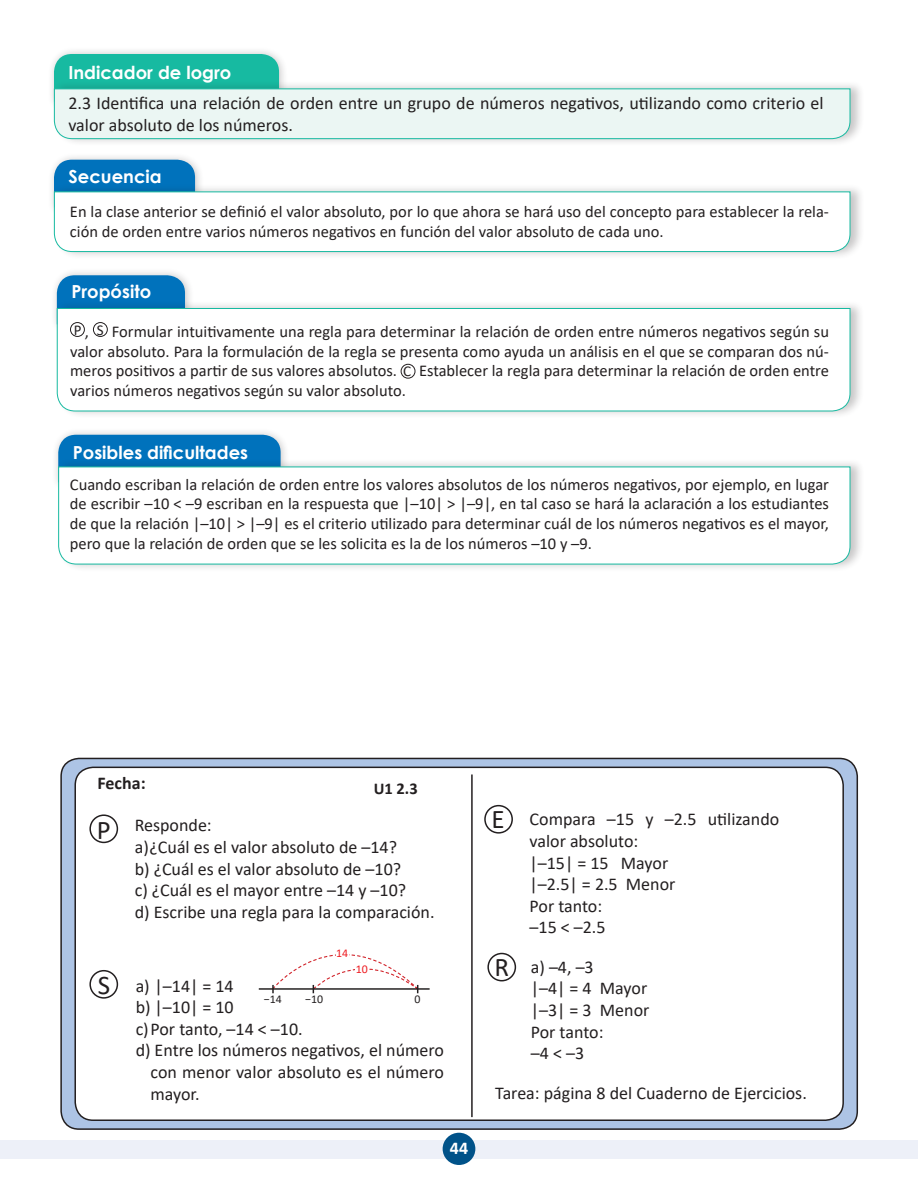
<style>
.page{position:relative;width:918px;height:1188px;background:#fff}
.page>*{position:absolute;margin:0;border:0;box-sizing:border-box;transform-origin:0 0}
.t1{font:27px "Calibri";color:#231f20}
.Plan_de_Pizarra{font:18px/21.6px "Calibri";color:#231f20}
.t2{font:700 18px "Century Gothic";color:#fff}
.t3{font:700 18px "Calibri";color:#231f20}
.t4{font:700 18px "Calibri";color:#fff}
.t5{font:16.5px/19.8px "Calibri";color:#231f20;text-align:justify}
.t6{font:700 16.5px "Calibri";color:#231f20}
.t7{font:15px "Calibri";color:#231f20}
.t8{font:11.85px "Calibri";color:#231f20}
.t9{font:11.85px "Calibri";color:#ee1d23}
.s1{font-size:15px}
</style>
<div class="page">
<div style="left:61px;top:758px;width:796px;height:371px;background:#adc4e5;border-radius:18px"></div>
<div style="left:60px;top:758px;width:798px;height:372px;border:2px solid #231f20;border-radius:18px"></div>
<div style="left:75px;top:767px;width:768px;height:353px;background:#fff;border-radius:18px"></div>
<div style="left:74px;top:767px;width:770px;height:354px;border:2px solid #231f20;border-radius:18px"></div>
<div style="left:47px;top:46px;width:241px;height:64px;background:#231f20;opacity:.25"></div>
<div style="left:52px;top:80px;width:813px;height:67px;background:#231f20;opacity:.25"></div>
<svg style="left:54px;top:54px;width:797px;height:85px"></svg>
<div style="left:0;top:1140px;width:918px;height:18px;background:#edf0f8"></div>
<div style="left:443px;top:1133px;width:32px;height:32px;background:#005289;border-radius:50%"></div>
<hr style="left:471px;top:774px;width:2px;height:343px;background:#231f20">
<div style="left:484px;top:805px;width:29px;height:29px;border:2px solid #231f20;border-radius:50%"></div>
<div style="left:89px;top:970px;width:29px;height:29px;border:2px solid #231f20;border-radius:50%"></div>
<hr style="left:259px;top:988px;width:171px;height:2px;background:#231f20">
<svg style="left:272px;top:954px;width:148px;height:39px"></svg>
<div style="left:336px;top:948px;width:13px;height:9px;background:#fff"></div>
<div style="left:356px;top:964px;width:12px;height:9px;background:#fff"></div>
<div style="left:487px;top:953px;width:29px;height:28px;border:2px solid #231f20;border-radius:50%"></div>
<div style="left:89px;top:814px;width:29px;height:29px;border:2px solid #231f20;border-radius:50%"></div>
<div style="left:50px;top:267px;width:145px;height:66px;background:#231f20;opacity:.25"></div>
<svg style="left:57px;top:275px;width:128px;height:25px;background:#0c78be"></svg>
<div style="left:55px;top:300px;width:810px;height:120px;background:#231f20;opacity:.25"></div>
<svg style="left:56px;top:308px;width:795px;height:104px"></svg>
<div style="left:47px;top:152px;width:158px;height:64px;background:#231f20;opacity:.25"></div>
<div style="left:54px;top:160px;width:141px;height:23px;background:#0072bc"></div>
<div style="left:52px;top:183px;width:813px;height:77px;background:#231f20;opacity:.25"></div>
<svg style="left:54px;top:191px;width:797px;height:61px"></svg>
<div style="left:70px;top:322px;width:15px;height:15px;border:1px solid #231f20;border-radius:50%"></div>
<div style="left:93px;top:322px;width:15px;height:15px;border:1px solid #231f20;border-radius:50%"></div>
<div style="left:401px;top:364px;width:14px;height:15px;border:1px solid #231f20;border-radius:50%"></div>
<div style="left:51px;top:427px;width:239px;height:64px;background:#231f20;opacity:.25"></div>
<div style="left:58px;top:435px;width:223px;height:23px;background:#0072bc"></div>
<div style="left:56px;top:458px;width:809px;height:115px;background:#231f20;opacity:.25"></div>
<svg style="left:58px;top:466px;width:793px;height:99px"></svg>
<p class="t2" style="left:68px;top:59px;width:165px">Indicador de logro</p>
<p class="Plan_de_Pizarra" style="left:68px;top:92px;width:757px">2.3 Identifica una relación de orden entre un grupo de números negativos, utilizando como criterio el valor absoluto de los números.</p>
<p class="t2" style="left:69px;top:163px;width:95px">Secuencia</p>
<p class="t5" style="left:70px;top:201px;width:761px">En la clase anterior se definió el valor absoluto, por lo que ahora se hará uso del concepto para establecer la rela&shy;ción de orden entre varios números negativos en función del valor absoluto de cada uno.</p>
<p class="t2" style="left:71px;top:278px;width:81px">Propósito</p>
<p class="t7" style="left:97px;top:319px;width:8px">S</p>
<p class="t7" style="left:74px;top:319px;width:9px">P</p>
<p class="t5" style="left:70px;top:321px;width:760px;text-indent:42px">Formular intuitivamente una regla para determinar la relación de orden entre números negativos según su valor absoluto. Para la formulación de la regla se presenta como ayuda un análisis en el que se comparan dos nú&shy;meros positivos a partir de sus valores absolutos. <span class="s1">C</span></p>
<p class="t5" style="left:85px;top:321px;width:6px">,</p>
<p class="t5" style="left:419px;top:361px;width:411px">Establecer la regla para determinar la relación de orden entre</p>
<p class="t5" style="left:70px;top:380px;width:337px">varios números negativos según su valor absoluto.</p>
<p class="t2" style="left:73px;top:439px;width:177px">Posibles dificultades</p>
<p class="t5" style="left:70px;top:474px;width:761px">Cuando escriban la relación de orden entre los valores absolutos de los números negativos, por ejemplo, en lugar de escribir –10 &lt; –9 escriban en la respuesta que |–10| &gt; |–9|, en tal caso se hará la aclaración a los estudiantes de que la relación |–10| &gt; |–9| es el criterio utilizado para determinar cuál de los números negativos es el mayor, pero que la relación de orden que se les solicita es la de los números –10 y –9.</p>
<p class="t3" style="left:98px;top:770px;width:50px">Fecha:</p>
<p class="t6" style="left:374px;top:776px;width:46px">U1 2.3</p>
<p class="t1" style="left:97px;top:811px;width:15px">P</p>
<p class="t1" style="left:98px;top:966px;width:14px">S</p>
<p class="Plan_de_Pizarra" style="left:135px;top:814px;width:79px">Responde:</p>
<p class="Plan_de_Pizarra" style="left:135px;top:836px;width:264px">a)¿Cuál es el valor absoluto de –14?</p>
<p class="Plan_de_Pizarra" style="left:135px;top:857px;width:268px">b) ¿Cuál es el valor absoluto de –10?</p>
<p class="Plan_de_Pizarra" style="left:135px;top:879px;width:273px">c) ¿Cuál es el mayor entre –14 y –10?</p>
<p class="Plan_de_Pizarra" style="left:135px;top:901px;width:301px">d) Escribe una regla para la comparación.</p>
<p class="t9" style="left:336px;top:945px;width:14px">14</p>
<p class="t9" style="left:356px;top:961px;width:14px">10</p>
<p class="Plan_de_Pizarra" style="left:136px;top:974px;width:100px">a) |–14| = 14</p>
<p class="Plan_de_Pizarra" style="left:136px;top:996px;width:100px">b) |–10| = 10</p>
<p class="Plan_de_Pizarra" style="left:136px;top:1018px;width:169px">c)Por tanto, –14 &lt; –10.</p>
<p class="Plan_de_Pizarra" style="left:151px;top:1039px;width:295px;text-align:justify;text-indent:-15px">d) Entre los números negativos, el número con menor valor absoluto es el número mayor.</p>
<p class="t8" style="left:305px;top:991px;width:19px">−10</p>
<p class="t8" style="left:415px;top:991px;width:8px">0</p>
<p class="t8" style="left:264px;top:991px;width:19px">−14</p>
<p class="t4" style="left:450px;top:1136px;width:20px">44</p>
<p class="t1" style="left:491px;top:801px;width:15px">E</p>
<p class="t1" style="left:495px;top:948px;width:16px">R</p>
<p class="Plan_de_Pizarra" style="left:530px;top:808px;width:251px">Compara –15 y –2.5 utilizando valor absoluto:</p>
<p class="Plan_de_Pizarra" style="left:530px;top:851px;width:140px">|–15| = 15 Mayor</p>
<p class="Plan_de_Pizarra" style="left:530px;top:873px;width:147px">|–2.5| = 2.5 Menor</p>
<p class="Plan_de_Pizarra" style="left:530px;top:895px;width:74px">Por tanto:</p>
<p class="Plan_de_Pizarra" style="left:530px;top:916px;width:78px">–15 &lt; –2.5</p>
<p class="Plan_de_Pizarra" style="left:531px;top:956px;width:64px">a) –4, –3</p>
<p class="Plan_de_Pizarra" style="left:531px;top:977px;width:118px">|–4| = 4 Mayor</p>
<p class="Plan_de_Pizarra" style="left:531px;top:999px;width:120px">|–3| = 3 Menor</p>
<p class="Plan_de_Pizarra" style="left:531px;top:1020px;width:74px">Por tanto:</p>
<p class="Plan_de_Pizarra" style="left:531px;top:1042px;width:55px">–4 &lt; –3</p>
<p class="Plan_de_Pizarra" style="left:495px;top:1081px;width:313px">Tarea: página 8 del Cuaderno de Ejercicios.</p>
</div>
